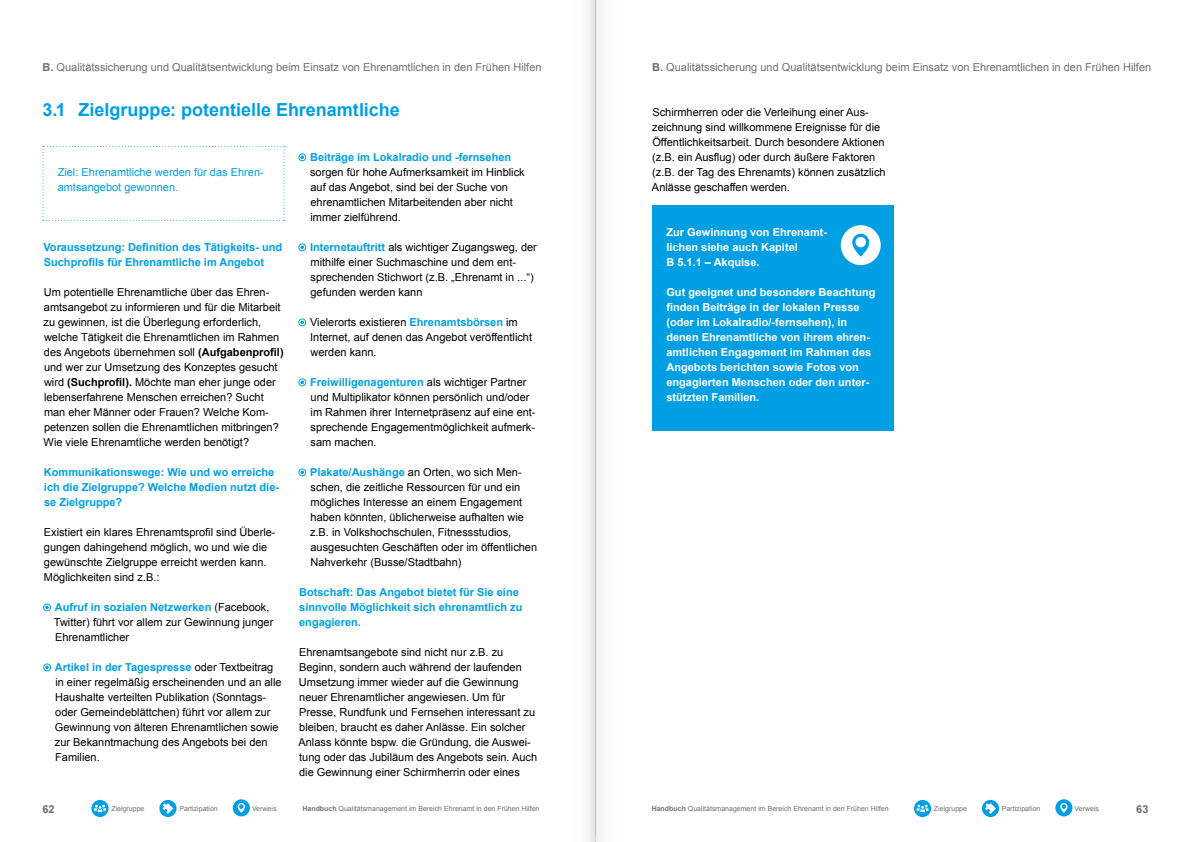
<style>
.page{position:relative;width:1191px;height:842px;background:#fff}
.page>*{position:absolute;margin:0;border:0;box-sizing:border-box;transform-origin:0 0}
.t1{font:700 18px "Arial";color:#009fe3}
.t2{font:11px/15px "Arial";color:#000}
.t3{font:700 11px/15px "Arial";color:#fff}
.t4{font:700 11px/15px "Arial";color:#009fe3}
.t5{font:11px "Arial";color:#706f6f}
.t6{font:11px/15px "Arial";color:#009fe3}
.t7{font:700 11px "Arial";color:#706f6f}
.t8{font:7px "Arial";color:#706f6f}
.s1{font-weight:700}
.s2{font-weight:700;color:#009fe3}
</style>
<div class="page">
<div style="left:914px;top:800px;width:17px;height:17px;background:#009fe3;border-radius:50%"></div>
<svg style="left:915px;top:804px;width:14px;height:9px"></svg>
<svg style="left:91px;top:800px;width:18px;height:17px"></svg>
<svg style="left:93px;top:804px;width:14px;height:9px"></svg>
<div style="left:982px;top:800px;width:17px;height:17px;background:#009fe3;border-radius:50%"></div>
<svg style="left:985px;top:803px;width:11px;height:11px"></svg>
<svg style="left:159px;top:800px;width:17px;height:17px"></svg>
<svg style="left:162px;top:803px;width:11px;height:11px"></svg>
<div style="left:1055px;top:799px;width:17px;height:17px;background:#009fe3;border-radius:50%"></div>
<svg style="left:1060px;top:803px;width:7px;height:10px"></svg>
<div style="left:233px;top:799px;width:17px;height:17px;background:#009fe3;border-radius:50%"></div>
<svg style="left:238px;top:803px;width:7px;height:10px"></svg>
<div style="left:44px;top:604px;width:7px;height:7px;border:1px solid #009fe3;border-radius:50%"></div>
<div style="left:44px;top:664px;width:7px;height:7px;border:1px solid #009fe3;border-radius:50%"></div>
<div style="left:299px;top:154px;width:7px;height:7px;border:1px solid #009fe3;border-radius:50%"></div>
<div style="left:299px;top:244px;width:7px;height:7px;border:1px solid #009fe3;border-radius:50%"></div>
<div style="left:299px;top:319px;width:7px;height:7px;border:1px solid #009fe3;border-radius:50%"></div>
<div style="left:299px;top:379px;width:7px;height:7px;border:1px solid #009fe3;border-radius:50%"></div>
<div style="left:299px;top:469px;width:7px;height:7px;border:1px solid #009fe3;border-radius:50%"></div>
<svg style="left:43px;top:146px;width:242px;height:75px"></svg>
<div style="left:652px;top:206px;width:241px;height:225px;background:#009fe3"></div>
<div style="left:840px;top:225px;width:40px;height:40px;background:#fff;border-radius:50%"></div>
<svg style="left:852px;top:234px;width:17px;height:23px"></svg>
<hr style="left:595px;top:0;width:1px;height:835px;background:#ededed">
<p class="t5" style="left:43px;top:60px;width:500px"><span class="s1">B.</span> Qualitätssicherung und Qualitätsentwicklung beim Einsatz von Ehrenamtlichen in den Frühen Hilfen</p>
<p class="t5" style="left:652px;top:60px;width:500px"><span class="s1">B.</span> Qualitätssicherung und Qualitätsentwicklung beim Einsatz von Ehrenamtlichen in den Frühen Hilfen</p>
<h1 class="t1" style="left:43px;top:98px;width:359px">3.1 Zielgruppe: potentielle Ehrenamtliche</h1>
<p class="t2" style="left:652px;top:105px;width:235px">Schirmherren oder die Verleihung einer Aus&shy;zeichnung sind willkommene Ereignisse für die Öffentlichkeitsarbeit. Durch besondere Aktionen (z.B. ein Ausflug) oder durch äußere Faktoren (z.B. der Tag des Ehrenamts) können zusätzlich Anlässe geschaffen werden.</p>
<p class="t3" style="left:666px;top:225px;width:162px">Zur Gewinnung von Ehrenamt&shy;lichen siehe auch Kapitel<br>B 5.1.1 – Akquise.</p>
<p class="t3" style="left:666px;top:285px;width:211px">Gut geeignet und besondere Beachtung finden Beiträge in der lokalen Presse (oder im Lokalradio/-fernsehen), in denen Ehrenamtliche von ihrem ehren&shy;amtlichen Engagement im Rahmen des Angebots berichten sowie Fotos von engagierten Menschen oder den unter&shy;stützten Familien.</p>
<p class="t4" style="left:310px;top:150px;width:203px">Beiträge im Lokalradio und -fernsehen</p>
<p class="t2" style="left:310px;top:165px;width:216px">sorgen für hohe Aufmerksamkeit im Hinblick auf das Angebot, sind bei der Suche von ehrenamtlichen Mitarbeitenden aber nicht immer zielführend.</p>
<p class="t2" style="left:310px;top:240px;width:228px"><span class="s2">Internetauftritt</span> als wichtiger Zugangsweg, der mithilfe einer Suchmaschine und dem ent&shy;sprechenden Stichwort (z.B. „Ehrenamt in ...“) gefunden werden kann</p>
<p class="t2" style="left:310px;top:315px;width:223px">Vielerorts existieren <span class="s2">Ehrenamtsbörsen</span> im<br>Internet, auf denen das Angebot veröffentlicht werden kann.</p>
<p class="t2" style="left:310px;top:375px;width:227px"><span class="s2">Freiwilligenagenturen</span> als wichtiger Partner und Multiplikator können persönlich und/oder im Rahmen ihrer Internetpräsenz auf eine ent&shy;sprechende Engagementmöglichkeit aufmerk&shy;sam machen.</p>
<p class="t2" style="left:310px;top:465px;width:229px"><span class="s2">Plakate/Aushänge</span> an Orten, wo sich Men&shy;schen, die zeitliche Ressourcen für und ein mögliches Interesse an einem Engagement haben könnten, üblicherweise aufhalten wie z.B. in Volkshochschulen, Fitnessstudios, ausgesuchten Geschäften oder im öffentlichen Nahverkehr (Busse/Stadtbahn)</p>
<p class="t4" style="left:299px;top:585px;width:225px">Botschaft: Das Angebot bietet für Sie eine sinnvolle Möglichkeit sich ehrenamtlich zu engagieren.</p>
<p class="t2" style="left:298px;top:645px;width:240px">Ehrenamtsangebote sind nicht nur z.B. zu Beginn, sondern auch während der laufenden Umsetzung immer wieder auf die Gewinnung neuer Ehrenamtlicher angewiesen. Um für Presse, Rundfunk und Fernsehen interessant zu bleiben, braucht es daher Anlässe. Ein solcher Anlass könnte bspw. die Gründung, die Auswei&shy;tung oder das Jubiläum des Angebots sein. Auch die Gewinnung einer Schirmherrin oder eines</p>
<p class="t6" style="left:58px;top:165px;width:208px">Ziel: Ehrenamtliche werden für das Ehren&shy;amtsangebot gewonnen.</p>
<p class="t4" style="left:43px;top:240px;width:240px">Voraussetzung: Definition des Tätigkeits- und<br>Suchprofils für Ehrenamtliche im Angebot</p>
<p class="t2" style="left:44px;top:285px;width:242px">Um potentielle Ehrenamtliche über das Ehren&shy;amtsangebot zu informieren und für die Mitarbeit zu gewinnen, ist die Überlegung erforderlich, welche Tätigkeit die Ehrenamtlichen im Rahmen des Angebots übernehmen soll <span class="s1">(Aufgabenprofil) </span>und wer zur Umsetzung des Konzeptes gesucht wird <span class="s1">(Suchprofil).</span> Möchte man eher junge oder lebenserfahrene Menschen erreichen? Sucht man eher Männer oder Frauen? Welche Kom&shy;petenzen sollen die Ehrenamtlichen mitbringen?<br>Wie viele Ehrenamtliche werden benötigt?</p>
<p class="t4" style="left:44px;top:465px;width:237px">Kommunikationswege: Wie und wo erreiche ich die Zielgruppe? Welche Medien nutzt die&shy;se Zielgruppe?</p>
<p class="t2" style="left:44px;top:525px;width:233px">Existiert ein klares Ehrenamtsprofil sind Überle&shy;gungen dahingehend möglich, wo und wie die gewünschte Zielgruppe erreicht werden kann.<br>Möglichkeiten sind z.B.:</p>
<p class="t2" style="left:54px;top:600px;width:221px"><span class="s2">Aufruf in sozialen Netzwerken</span> (Facebook,<br>Twitter) führt vor allem zur Gewinnung junger<br>Ehrenamtlicher</p>
<p class="t2" style="left:55px;top:660px;width:228px"><span class="s2">Artikel in der Tagespresse</span> oder Textbeitrag in einer regelmäßig erscheinenden und an alle Haushalte verteilten Publikation (Sonntags&shy;oder Gemeindeblättchen) führt vor allem zur Gewinnung von älteren Ehrenamtlichen sowie zur Bekanntmachung des Angebots bei den Familien.</p>
<p class="t7" style="left:43px;top:802px;width:14px">62</p>
<p class="t8" style="left:111px;top:804px;width:35px">Zielgruppe</p>
<p class="t8" style="left:179px;top:804px;width:40px">Partizipation</p>
<p class="t8" style="left:252px;top:804px;width:26px">Verweis</p>
<p class="t8" style="left:302px;top:804px;width:238px"><span class="s1">Handbuch</span> Qualitätsmanagement im Bereich Ehrenamt in den Frühen Hilfen</p>
<p class="t8" style="left:651px;top:804px;width:238px"><span class="s1">Handbuch</span> Qualitätsmanagement im Bereich Ehrenamt in den Frühen Hilfen</p>
<p class="t8" style="left:934px;top:804px;width:35px">Zielgruppe</p>
<p class="t8" style="left:1002px;top:804px;width:40px">Partizipation</p>
<p class="t8" style="left:1074px;top:804px;width:26px">Verweis</p>
<p class="t7" style="left:1136px;top:802px;width:14px">63</p>
</div>
